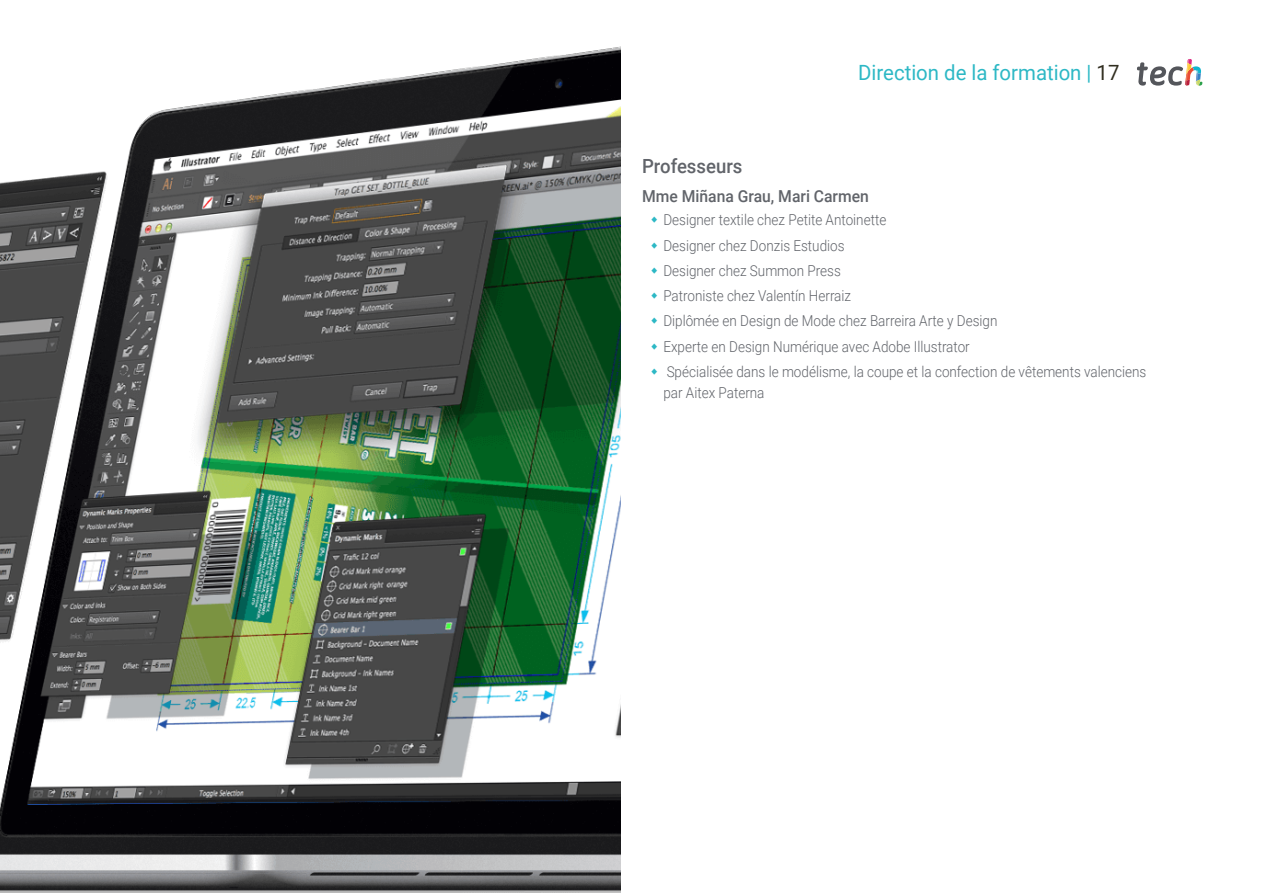
<style>
.page{position:relative;width:1263px;height:893px;background:#fff}
.page>*{position:absolute;margin:0;border:0;box-sizing:border-box;transform-origin:0 0}
.t1{font:21px "Roboto";color:#2db8c5}
.t2{font:500 19.5px "Roboto";color:#61646a;scale:.95 1}
.t3{font:500 16.5px "Roboto";color:#61646a;scale:.95 1}
.t4{font:300 15px/25.2px "Roboto";color:#61646a;scale:.9 1}
.s1{color:#312e20}
</style>
<div class="page">
<img style="left:0;top:46px;width:621px;height:847px">
<svg style="left:1137px;top:59px;width:65px;height:27px"></svg>
<h1 class="t1" style="left:858px;top:57px;width:263px">Direction de la formation | <span class="s1">17</span></h1>
<h2 class="t2" style="left:642px;top:152px;width:107px">Professeurs</h2>
<p class="t3" style="left:642px;top:185px;width:240px">Mme Miñana Grau, Mari Carmen</p>
<p class="t4" style="left:663px;top:207px;width:538px">Designer textile chez Petite Antoinette<br>Designer chez Donzis Estudios<br>Designer chez Summon Press<br>Patroniste chez Valentín Herraiz<br>Diplômée en Design de Mode chez Barreira Arte y Design<br>Experte en Design Numérique avec Adobe Illustrator<br>Spécialisée dans le modélisme, la coupe et la confection de vêtements valenciens</p>
<p class="t4" style="left:663px;top:379px;width:114px">par Aitex Paterna</p>
</div>
